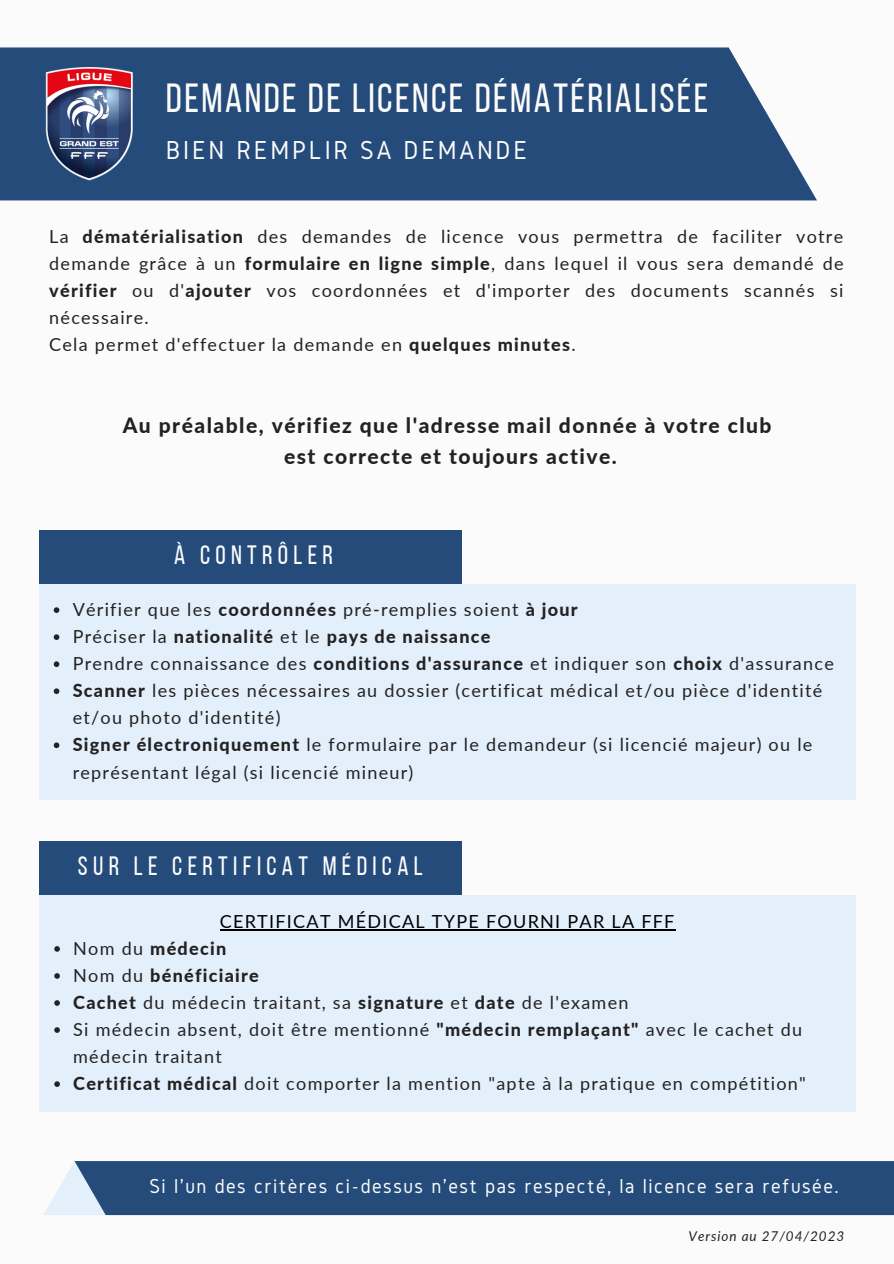
<style>
.page{position:relative;width:894px;height:1264px;background:#fff}
.page>*{position:absolute;margin:0;border:0;box-sizing:border-box;transform-origin:0 0}
.t1{font:40.5px "Bebas Neue";letter-spacing:.06em;color:#fbfbfb}
.t2{font:27px "Gidole";letter-spacing:.1em;color:#fbfbfb}
.t3{font:26.55px "Bebas Neue";letter-spacing:.2em;color:#fbfbfb}
.t4{font:800 21px/31.5px "Lato";letter-spacing:.07em;color:#222;text-align:center}
.t5{font:21px "Gidole";letter-spacing:.07em;color:#fbfbfb}
.t6{font:18px/27px "Lato";letter-spacing:.07em;color:#222}
.t7{font:18px "Lato";letter-spacing:.07em;color:#000}
.t8{font:italic 13.5px "Lato";letter-spacing:.07em;color:#222}
.s1{font-weight:800}
</style>
<div class="page">
<div style="left:0;top:0;width:893px;height:1263px;background:#fbfbfb"></div>
<div style="left:0;top:47px;width:816px;height:153px;background:#244b7a"></div>
<div style="left:39px;top:841px;width:422px;height:54px;background:#244b7a"></div>
<div style="left:39px;top:895px;width:816px;height:216px;background:#e4effc"></div>
<svg style="left:54px;top:946px;width:6px;height:5px"></svg>
<svg style="left:54px;top:973px;width:6px;height:5px"></svg>
<svg style="left:54px;top:1000px;width:6px;height:5px"></svg>
<svg style="left:54px;top:1027px;width:6px;height:5px"></svg>
<svg style="left:54px;top:1081px;width:6px;height:5px"></svg>
<hr style="left:220px;top:929px;width:455px;height:1px;background:#000">
<div style="left:39px;top:530px;width:422px;height:54px;background:#244b7a"></div>
<div style="left:39px;top:584px;width:816px;height:215px;background:#e4effc"></div>
<svg style="left:54px;top:607px;width:5px;height:6px"></svg>
<svg style="left:54px;top:634px;width:5px;height:6px"></svg>
<svg style="left:54px;top:661px;width:5px;height:6px"></svg>
<svg style="left:54px;top:688px;width:5px;height:6px"></svg>
<svg style="left:54px;top:742px;width:5px;height:6px"></svg>
<img style="left:43px;top:67px;width:93px;height:114px">
<svg style="left:44px;top:1161px;width:849px;height:53px;background:#2f5481"></svg>
<h1 class="t1" style="left:166px;top:82px;width:544px">DEMANDE DE LICENCE DÉMATÉRIALISÉE</h1>
<h2 class="t2" style="left:166px;top:135px;width:363px">BIEN REMPLIR SA DEMANDE</h2>
<p class="t6" style="left:49px;top:222px;width:795px">La <span class="s1">dématérialisation</span> des demandes de licence vous permettra de faciliter votre demande grâce à un <span class="s1">formulaire en ligne simple</span>, dans lequel il vous sera demandé de <span class="s1">vérifier</span> ou d'<span class="s1">ajouter</span> vos coordonnées et d'importer des documents scannés si nécessaire.<br>Cela permet d'effectuer la demande en <span class="s1">quelques minutes</span>.</p>
<p class="t4" style="left:123px;top:408px;width:650px">Au préalable, vérifiez que l'adresse mail donnée à votre club est correcte et toujours active.</p>
<h3 class="t3" style="left:174px;top:544px;width:160px">À CONTRÔLER</h3>
<p class="t6" style="left:73px;top:596px;width:762px">Vérifier que les <span class="s1">coordonnées</span> pré-remplies soient <span class="s1">à jour<br></span>Préciser la <span class="s1">nationalité</span> et le <span class="s1">pays de naissance<br></span>Prendre connaissance des <span class="s1">conditions d'assurance</span> et indiquer son <span class="s1">choix</span> d'assurance <span class="s1">Scanner</span> les pièces nécessaires au dossier (certificat médical et/ou pièce d'identité et/ou photo d'identité)<br><span class="s1">Signer électroniquement</span> le formulaire par le demandeur (si licencié majeur) ou le représentant légal (si licencié mineur)</p>
<h3 class="t3" style="left:78px;top:854px;width:346px">SUR LE CERTIFICAT MÉDICAL</h3>
<p class="t7" style="left:220px;top:910px;width:456px">CERTIFICAT MÉDICAL TYPE FOURNI PAR LA FFF</p>
<p class="t6" style="left:73px;top:934px;width:734px">Nom du <span class="s1">médecin<br></span>Nom du <span class="s1">bénéficiaire<br>Cachet</span> du médecin traitant, sa <span class="s1">signature</span> et <span class="s1">date</span> de l'examen<br>Si médecin absent, doit être mentionné <span class="s1">"médecin remplaçant"</span> avec le cachet du médecin traitant<br><span class="s1">Certificat médical</span> doit comporter la mention "apte à la pratique en compétition"</p>
<p class="t5" style="left:149px;top:1174px;width:690px">Si l'un des critères ci-dessus n'est pas respecté, la licence sera refusée.</p>
<p class="t8" style="left:688px;top:1227px;width:157px">Version au 27/04/2023</p>
</div>
